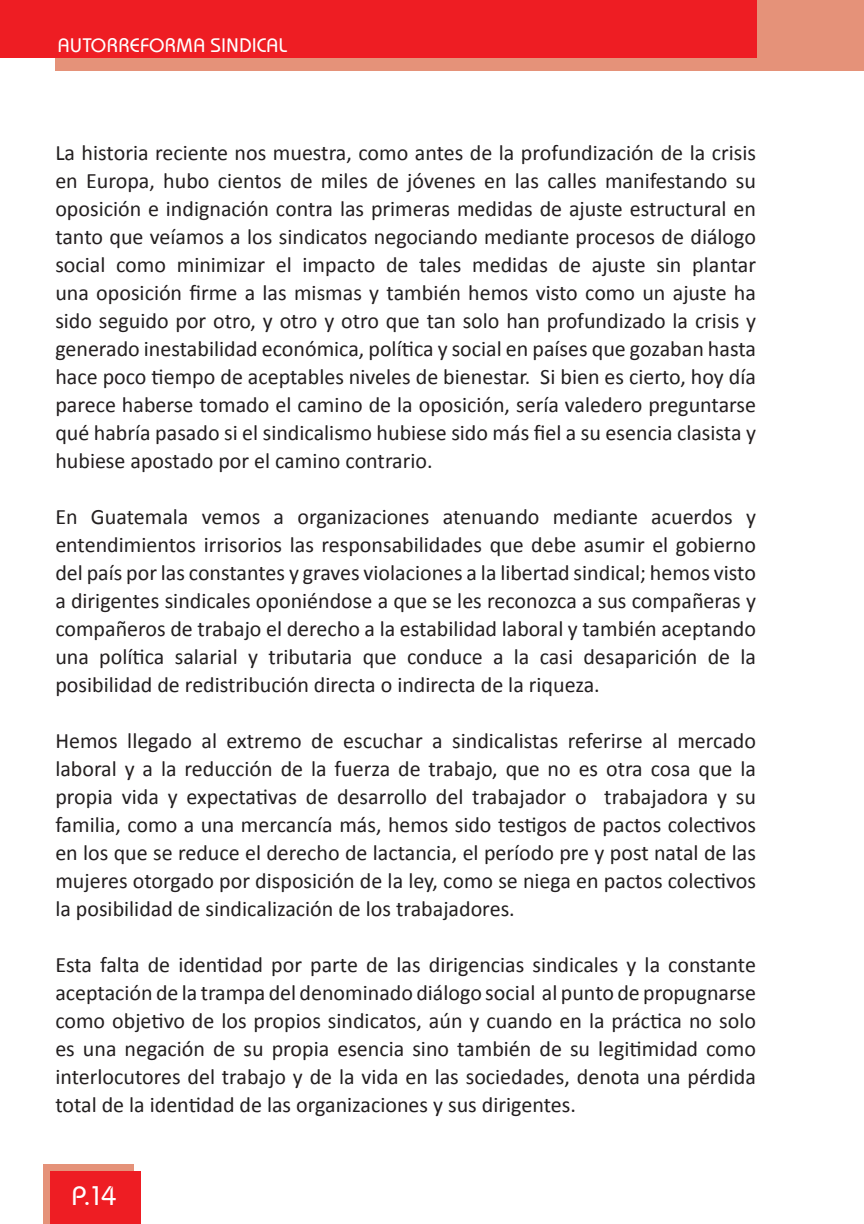
<style>
.page{position:relative;width:864px;height:1224px;background:#fff}
.page>*{position:absolute;margin:0;border:0;box-sizing:border-box;transform-origin:0 0}
.t1{font:500 28px "Bauhaus Itc TEE";color:#fff}
.t2{font:22px/28px "Calibri";color:#231f20;text-align:justify}
.t3{font:500 20.4px "Bauhaus Itc TEE";color:#fff}
</style>
<div class="page">
<div style="left:55px;top:0;width:809px;height:70px;background:#e59279"></div>
<div style="left:0;top:0;width:756px;height:58px;background:#ee1d23"></div>
<div style="left:43px;top:1165px;width:90px;height:59px;background:#e59279"></div>
<div style="left:50px;top:1172px;width:90px;height:52px;background:#ee1d23"></div>
<p class="t3" style="left:58px;top:33px;width:232px">AUTORREFORMA SINDICAL</p>
<p class="t2" style="left:55px;top:139px;width:702px">La historia reciente nos muestra, como antes de la profundización de la crisis en Europa, hubo cientos de miles de jóvenes en las calles manifestando su oposición e indignación contra las primeras medidas de ajuste estructural en tanto que veíamos a los sindicatos negociando mediante procesos de diálogo social como minimizar el impacto de tales medidas de ajuste sin plantar una oposición firme a las mismas y también hemos visto como un ajuste ha sido seguido por otro, y otro y otro que tan solo han profundizado la crisis y generado inestabilidad económica, política y social en países que gozaban hasta hace poco tiempo de aceptables niveles de bienestar. Si bien es cierto, hoy día parece haberse tomado el camino de la oposición, sería valedero preguntarse qué habría pasado si el sindicalismo hubiese sido más fiel a su esencia clasista y hubiese apostado por el camino contrario.</p>
<p class="t2" style="left:55px;top:503px;width:702px">En Guatemala vemos a organizaciones atenuando mediante acuerdos y entendimientos irrisorios las responsabilidades que debe asumir el gobierno del país por las constantes y graves violaciones a la libertad sindical; hemos visto a dirigentes sindicales oponiéndose a que se les reconozca a sus compañeras y compañeros de trabajo el derecho a la estabilidad laboral y también aceptando una política salarial y tributaria que conduce a la casi desaparición de la posibilidad de redistribución directa o indirecta de la riqueza.</p>
<p class="t2" style="left:55px;top:727px;width:702px">Hemos llegado al extremo de escuchar a sindicalistas referirse al mercado laboral y a la reducción de la fuerza de trabajo, que no es otra cosa que la propia vida y expectativas de desarrollo del trabajador o trabajadora y su familia, como a una mercancía más, hemos sido testigos de pactos colectivos en los que se reduce el derecho de lactancia, el período pre y post natal de las mujeres otorgado por disposición de la ley, como se niega en pactos colectivos la posibilidad de sindicalización de los trabajadores.</p>
<p class="t2" style="left:55px;top:951px;width:702px">Esta falta de identidad por parte de las dirigencias sindicales y la constante aceptación de la trampa del denominado diálogo social al punto de propugnarse como objetivo de los propios sindicatos, aún y cuando en la práctica no solo es una negación de su propia esencia sino también de su legitimidad como interlocutores del trabajo y de la vida en las sociedades, denota una pérdida total de la identidad de las organizaciones y sus dirigentes.</p>
<p class="t1" style="left:71px;top:1179px;width:47px">P.14</p>
</div>
